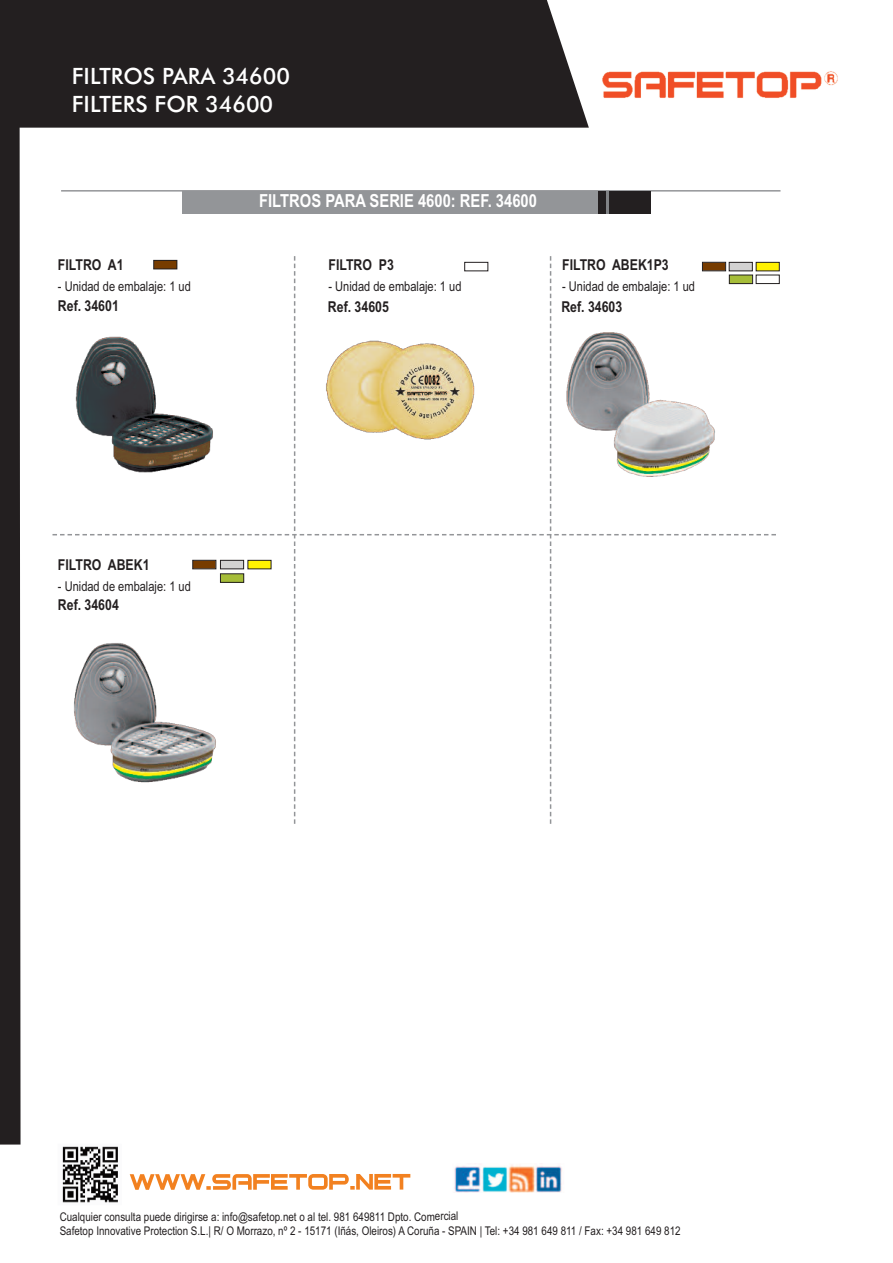
<style>
.page{position:relative;width:893px;height:1263px;background:#fff}
.page>*{position:absolute;margin:0;border:0;box-sizing:border-box;transform-origin:0 0}
.t1{font:500 22.5px/28.5px "Futura BT";color:#fff}
.t2{font:700 18px "Arial Narrow";color:#fff}
.t3{font:700 15px "Arial Narrow";color:#231f20}
.t4{font:13.5px "Arial Narrow";color:#231f20}
.t5{font:12px/14.2px "Arial Narrow";color:#231f20}
</style>
<div class="page">
<div style="left:21px;top:0;width:568px;height:128px;background:#231f20"></div>
<div style="left:0;top:0;width:21px;height:1144px;background:#231f20"></div>
<svg style="left:130px;top:1174px;width:280px;height:16px"></svg>
<img style="left:62px;top:1146px;width:56px;height:57px">
<img style="left:602px;top:71px;width:236px;height:27px">
<img style="left:454px;top:1163px;width:108px;height:30px">
<hr style="left:61px;top:190px;width:719px;height:2px;background:#939598">
<div style="left:352px;top:191px;width:299px;height:22px;background:#231f20"></div>
<div style="left:182px;top:191px;width:416px;height:22px;background:#939598"></div>
<hr style="left:606px;top:191px;width:3px;height:22px;background:#808285">
<div style="left:756px;top:263px;width:23px;height:8px;background:#fff101"></div>
<div style="left:756px;top:262px;width:23px;height:9px;border:1px solid #231f20"></div>
<svg style="left:52px;top:256px;width:724px;height:568px"></svg>
<div style="left:193px;top:560px;width:23px;height:9px;background:#773c00"></div>
<div style="left:192px;top:560px;width:24px;height:9px;border:1px solid #231f20"></div>
<div style="left:221px;top:560px;width:22px;height:9px;background:#d3d2d2"></div>
<div style="left:220px;top:560px;width:24px;height:9px;border:1px solid #231f20"></div>
<div style="left:248px;top:560px;width:23px;height:9px;background:#fff101"></div>
<div style="left:248px;top:560px;width:23px;height:9px;border:1px solid #231f20"></div>
<div style="left:221px;top:574px;width:22px;height:8px;background:#a6bd39"></div>
<div style="left:220px;top:573px;width:24px;height:10px;border:1px solid #231f20"></div>
<h1 class="t1" style="left:72px;top:62px;width:220px">FILTROS PARA 34600<br>FILTERS FOR 34600</h1>
<p class="t3" style="left:58px;top:256px;width:67px">FILTRO A1</p>
<p class="t4" style="left:58px;top:279px;width:134px">- Unidad de embalaje: 1 ud</p>
<p class="t3" style="left:58px;top:297px;width:62px">Ref. 34601</p>
<h2 class="t2" style="left:259px;top:190px;width:279px">FILTROS PARA SERIE 4600: REF. 34600</h2>
<p class="t3" style="left:329px;top:256px;width:67px">FILTRO P3</p>
<p class="t4" style="left:329px;top:279px;width:134px">- Unidad de embalaje: 1 ud</p>
<p class="t3" style="left:328px;top:298px;width:62px">Ref. 34605</p>
<p class="t3" style="left:562px;top:256px;width:108px">FILTRO ABEK1P3</p>
<p class="t4" style="left:562px;top:279px;width:134px">- Unidad de embalaje: 1 ud</p>
<p class="t3" style="left:561px;top:298px;width:62px">Ref. 34603</p>
<p class="t3" style="left:58px;top:556px;width:93px">FILTRO ABEK1</p>
<p class="t4" style="left:58px;top:578px;width:134px">- Unidad de embalaje: 1 ud</p>
<p class="t3" style="left:58px;top:596px;width:62px">Ref. 34604</p>
<p class="t5" style="left:60px;top:1209px;width:622px">Cualquier consulta puede dirigirse a: info@safetop.net o al tel. 981 649811 Dpto. Comercial<br>Safetop Innovative Protection S.L.| R/ O Morrazo, nº 2 - 15171 (Iñás, Oleiros) A Coruña - SPAIN | Tel: +34 981 649 811 / Fax: +34 981 649 812</p>
</div>
